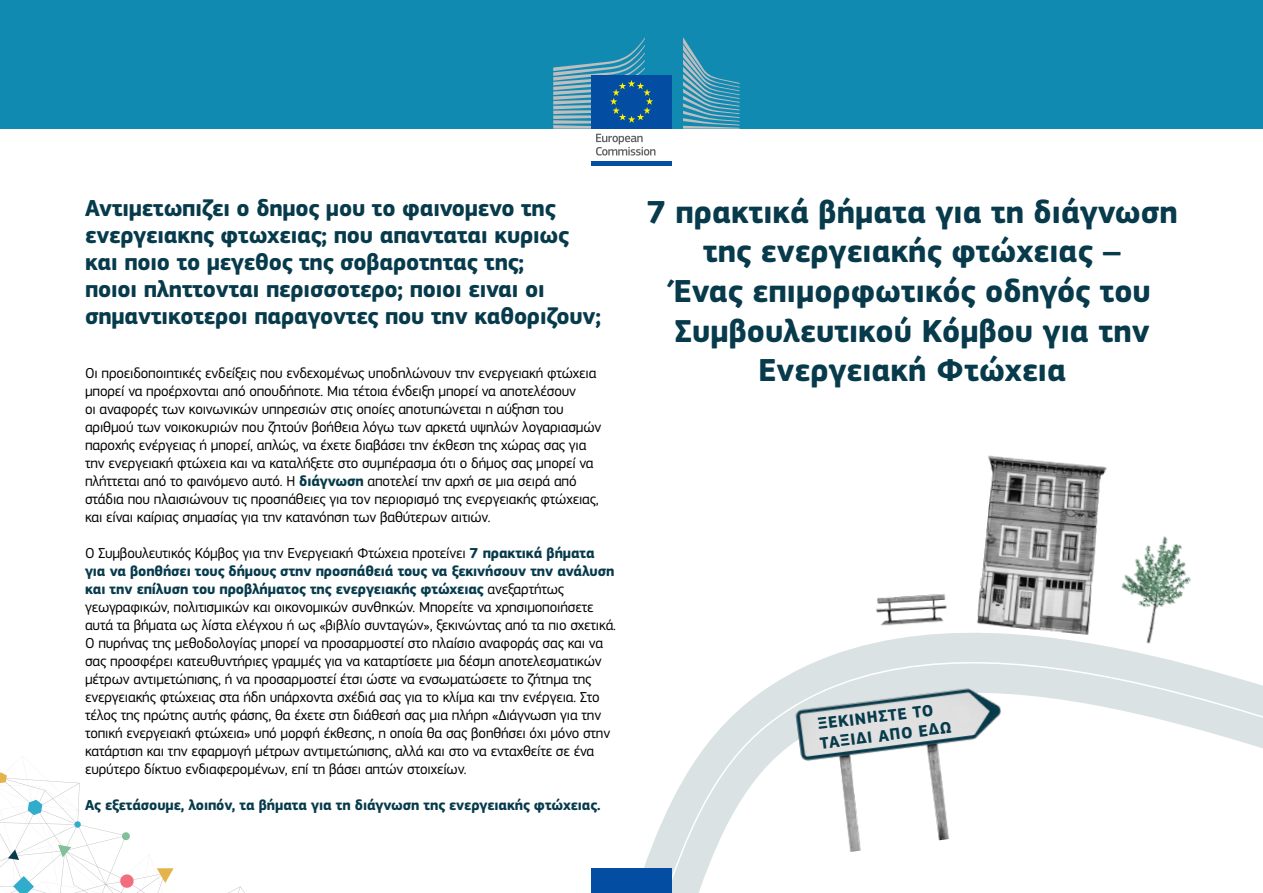
<style>
.page{position:relative;width:1263px;height:893px;background:#fff}
.page>*{position:absolute;margin:0;border:0;box-sizing:border-box;transform-origin:0 0}
.t1{font:700 33px/39.6px "EC Square Sans Pro";color:#073b4c;text-align:center}
.t2{font:700 24px/27px "EC Square Sans Pro";letter-spacing:-.01em;color:#073b4c}
.t3{font:700 16.95px/19.5px "EC Square Sans Pro";color:#073b4c}
.t4{font:15px/18px "EC Square Sans Pro";letter-spacing:-.01em;color:#000}
.t5{font:700 15px "EC Square Sans Pro";letter-spacing:-.01em;color:#073b4c}
.s1{font-weight:700;color:#073b4c}
</style>
<div class="page">
<svg style="left:644px;top:633px;width:619px;height:260px"></svg>
<svg style="left:0;top:756px;width:245px;height:137px"></svg>
<svg style="left:28px;top:800px;width:14px;height:15px"></svg>
<svg style="left:58px;top:845px;width:13px;height:12px"></svg>
<svg style="left:8px;top:849px;width:11px;height:11px"></svg>
<svg style="left:157px;top:868px;width:17px;height:15px"></svg>
<svg style="left:74px;top:821px;width:7px;height:7px"></svg>
<svg style="left:119px;top:873px;width:16px;height:16px"></svg>
<svg style="left:121px;top:832px;width:9px;height:9px"></svg>
<svg style="left:13px;top:876px;width:21px;height:17px"></svg>
<svg style="left:0;top:772px;width:7px;height:11px"></svg>
<div style="left:0;top:0;width:1263px;height:128px;background:#118ab2"></div>
<div style="left:591px;top:868px;width:81px;height:25px;background:#034ea2"></div>
<div style="left:591px;top:75px;width:81px;height:54px;background:#034ea2"></div>
<hr style="left:591px;top:162px;width:81px;height:4px;background:#034ea2">
<svg style="left:683px;top:37px;width:57px;height:92px"></svg>
<svg style="left:553px;top:37px;width:102px;height:119px"></svg>
<img style="left:960px;top:455px;width:172px;height:212px">
<img style="left:748px;top:634px;width:282px;height:228px">
<img style="left:876px;top:593px;width:71px;height:33px">
<img style="left:1109px;top:523px;width:97px;height:133px">
<h2 class="t2" style="left:85px;top:195px;width:517px">Αντιμετωπιζει ο δημος μου το φαινομενο της ενεργειακης φτωχειας; που απανταται κυριως και ποιο το μεγεθος της σοβαροτητας της;<br>ποιοι πληττονται περισσοτερο; ποιοι ειναι οι σημαντικοτεροι παραγοντες που την καθοριζουν;</h2>
<p class="t4" style="left:85px;top:364px;width:518px">Οι προειδοποιητικές ενδείξεις που ενδεχομένως υποδηλώνουν την ενεργειακή φτώχεια μπορεί να προέρχονται από οπουδήποτε. Μια τέτοια ένδειξη μπορεί να αποτελέσουν<br>οι αναφορές των κοινωνικών υπηρεσιών στις οποίες αποτυπώνεται η αύξηση του αριθμού των νοικοκυριών που ζητούν βοήθεια λόγω των αρκετά υψηλών λογαριασμών παροχής ενέργειας ή μπορεί, απλώς, να έχετε διαβάσει την έκθεση της χώρας σας για την ενεργειακή φτώχεια και να καταλήξετε στο συμπέρασμα ότι ο δήμος σας μπορεί να πλήττεται από το φαινόμενο αυτό. Η <span class="s1">διάγνωση</span> αποτελεί την αρχή σε μια σειρά από στάδια που πλαισιώνουν τις προσπάθειες για τον περιορισμό της ενεργειακής φτώχειας, και είναι καίριας σημασίας για την κατανόηση των βαθύτερων αιτιών.</p>
<p class="t4" style="left:85px;top:544px;width:532px">Ο Συμβουλευτικός Κόμβος για την Ενεργειακή Φτώχεια προτείνει <span class="s1">7 πρακτικά βήματα για να βοηθήσει τους δήμους στην προσπάθειά τους να ξεκινήσουν την ανάλυση και την επίλυση του προβλήματος της ενεργειακής φτώχειας</span> ανεξαρτήτως γεωγραφικών, πολιτισμικών και οικονομικών συνθηκών. Μπορείτε να χρησιμοποιήσετε αυτά τα βήματα ως λίστα ελέγχου ή ως «βιβλίο συνταγών», ξεκινώντας από τα πιο σχετικά.<br>Ο πυρήνας της μεθοδολογίας μπορεί να προσαρμοστεί στο πλαίσιο αναφοράς σας και να σας προσφέρει κατευθυντήριες γραμμές για να καταρτίσετε μια δέσμη αποτελεσματικών μέτρων αντιμετώπισης, ή να προσαρμοστεί έτσι ώστε να ενσωματώσετε το ζήτημα της ενεργειακής φτώχειας στα ήδη υπάρχοντα σχέδιά σας για το κλίμα και την ενέργεια. Στο τέλος της πρώτης αυτής φάσης, θα έχετε στη διάθεσή σας μια πλήρη «Διάγνωση για την τοπική ενεργειακή φτώχεια» υπό μορφή έκθεσης, η οποία θα σας βοηθήσει όχι μόνο στην κατάρτιση και την εφαρμογή μέτρων αντιμετώπισης, αλλά και στο να ενταχθείτε σε ένα ευρύτερο δίκτυο ενδιαφερομένων, επί τη βάσει απτών στοιχείων.</p>
<p class="t5" style="left:85px;top:796px;width:517px">Ας εξετάσουμε, λοιπόν, τα βήματα για τη διάγνωση της ενεργειακής φτώχειας.</p>
<h1 class="t1" style="left:646px;top:193px;width:533px">7 πρακτικά βήματα για τη διάγνωση της ενεργειακής φτώχειας –<br>Ένας επιμορφωτικός οδηγός του<br>Συμβουλευτικού Κόμβου για την<br>Ενεργειακή Φτώχεια</h1>
<p class="t3" style="left:816px;top:715px;width:134px;rotate:-7deg">ΞΕΚΙΝΗΣΤΕ ΤΟ<br>ΤΑΞΙΔΙ ΑΠΟ ΕΔΩ</p>
</div>
